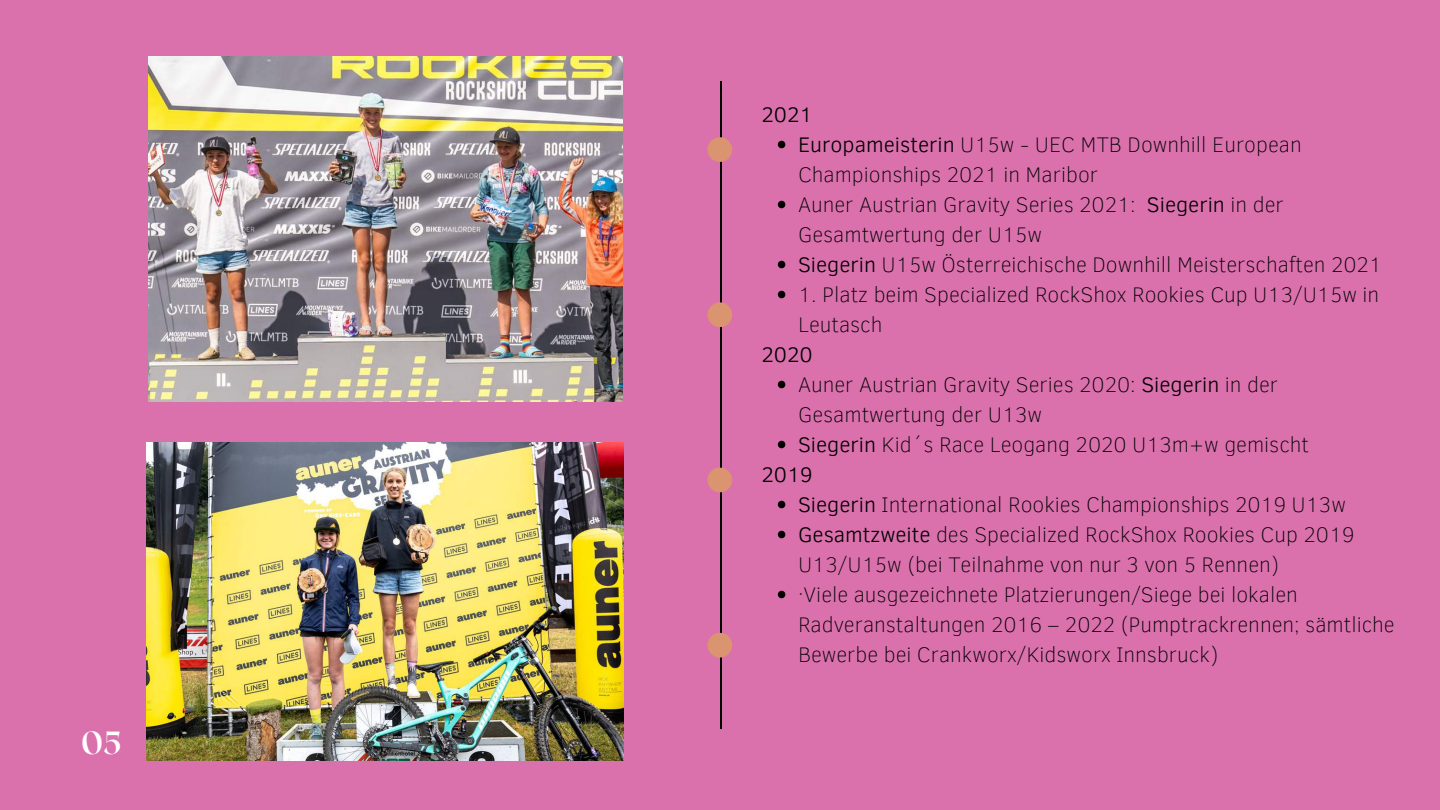
<style>
.page{position:relative;width:1440px;height:810px;background:#da70ac}
.page>*{position:absolute;margin:0;border:0;box-sizing:border-box;transform-origin:0 0}
.t1{font:700 32px "Roxborough CF";color:#fff}
.t2{font:100 21.6px/30px "Clear Sans";color:#000}
.t3{font:300 21.6px "Clear Sans";color:#000}
.s1{font-weight:300}
</style>
<div class="page">
<hr style="left:720px;top:81px;width:2px;height:648px;background:#000">
<div style="left:707px;top:137px;width:25px;height:25px;background:#da9570;border-radius:50%"></div>
<div style="left:707px;top:302px;width:25px;height:25px;background:#da9570;border-radius:50%"></div>
<div style="left:707px;top:468px;width:25px;height:24px;background:#da9570;border-radius:50%"></div>
<div style="left:707px;top:633px;width:25px;height:25px;background:#da9570;border-radius:50%"></div>
<img style="left:149px;top:56px;width:474px;height:346px">
<img style="left:147px;top:443px;width:476px;height:317px">
<svg style="left:778px;top:141px;width:7px;height:7px"></svg>
<svg style="left:778px;top:201px;width:7px;height:7px"></svg>
<svg style="left:778px;top:261px;width:7px;height:7px"></svg>
<svg style="left:778px;top:291px;width:7px;height:7px"></svg>
<svg style="left:778px;top:381px;width:7px;height:7px"></svg>
<svg style="left:778px;top:441px;width:7px;height:7px"></svg>
<svg style="left:778px;top:501px;width:7px;height:7px"></svg>
<svg style="left:778px;top:531px;width:7px;height:7px"></svg>
<svg style="left:778px;top:591px;width:7px;height:7px"></svg>
<h1 class="t1" style="left:81px;top:722px;width:42px">05</h1>
<p class="t3" style="left:761px;top:99px;width:53px">2021</p>
<p class="t2" style="left:798px;top:128px;width:585px"><span class="s1">Europameisterin</span> U15w - UEC MTB Downhill European Championships 2021 in Maribor<br>Auner Austrian Gravity Series 2021: <span class="s1">Siegerin</span> in der Gesamtwertung der U15w<br><span class="s1">Siegerin</span> U15w Österreichische Downhill Meisterschaften 2021</p>
<p class="t2" style="left:798px;top:278px;width:583px">1. Platz beim Specialized RockShox Rookies Cup U13/U15w in<br>Leutasch</p>
<p class="t3" style="left:761px;top:339px;width:53px">2020</p>
<p class="t2" style="left:798px;top:368px;width:513px">Auner Austrian Gravity Series 2020: <span class="s1">Siegerin</span> in der<br>Gesamtwertung der U13w<br><span class="s1">Siegerin</span> Kid´s Race Leogang 2020 U13m+w gemischt</p>
<p class="t2" style="left:798px;top:488px;width:598px"><span class="s1">Siegerin</span> International Rookies Championships 2019 U13w <span class="s1">Gesamtzweite</span> des Specialized RockShox Rookies Cup 2019<br>U13/U15w (bei Teilnahme von nur 3 von 5 Rennen)<br>·Viele ausgezeichnete Platzierungen/Siege bei lokalen Radveranstaltungen 2016 – 2022 (Pumptrackrennen; sämtliche Bewerbe bei Crankworx/Kidsworx Innsbruck)</p>
<p class="t3" style="left:761px;top:459px;width:53px">2019</p>
</div>
